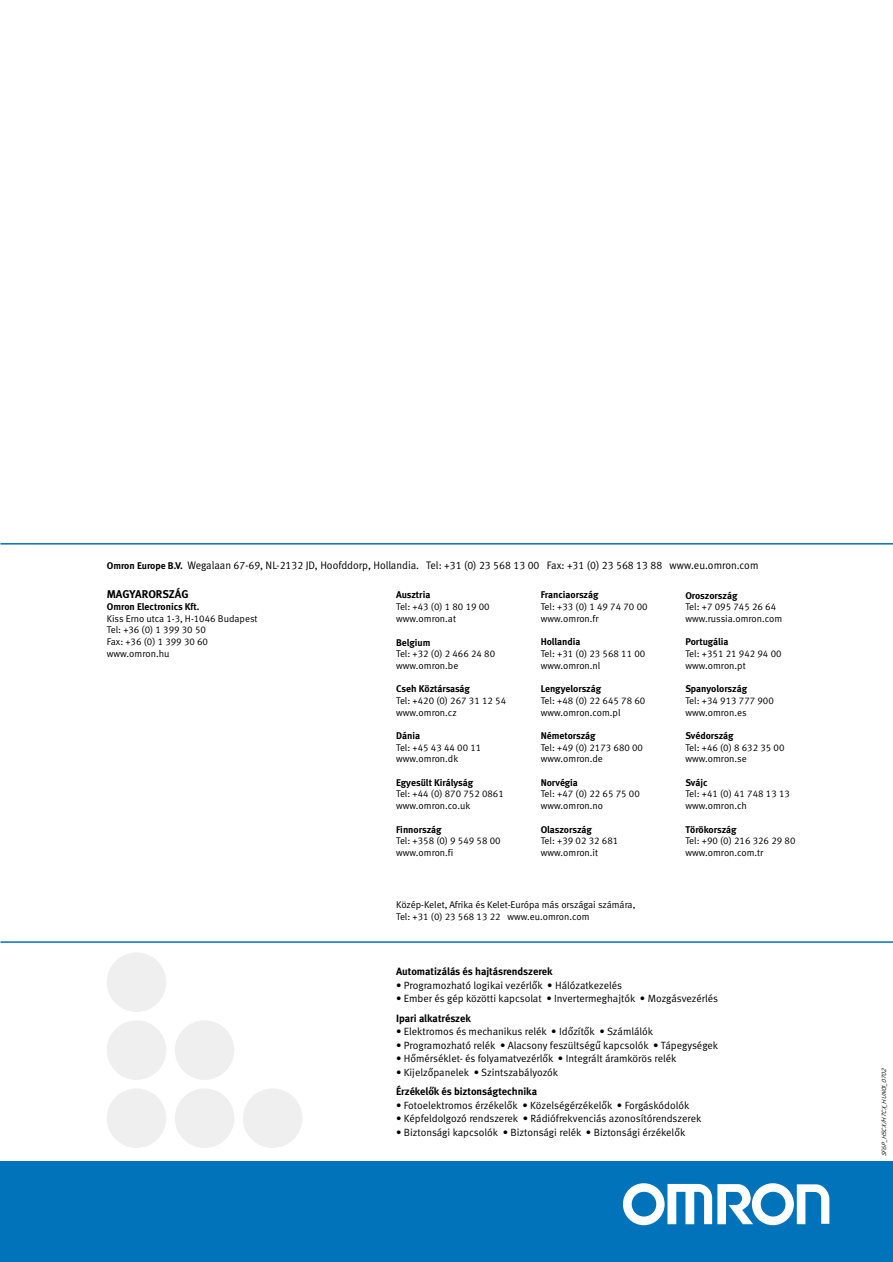
<style>
.page{position:relative;width:893px;height:1262px;background:#fff}
.page>*{position:absolute;margin:0;border:0;box-sizing:border-box;transform-origin:0 0}
.t1{font:11.25px "Meta Bold CE";color:#000}
.t2{font:10.8px "Meta Normal LF";color:#000}
.t3{font:10.5px "Meta Normal CELF";color:#000}
.t4{font:10.5px "Meta Bold CELF";color:#000}
.t5{font:9.75px/11.7px "Meta Normal CELF";color:#000}
.t6{font:9.75px "Meta Bold CE";color:#000}
.t7{font:700 9.75px "Meta";letter-spacing:-.005em;color:#000}
.t8{font:italic 300 6px "Interstate";color:#000}
.s1{font-family:"Meta";font-weight:700;font-size:9.75px}
</style>
<div class="page">
<hr style="left:0;top:941px;width:892px;height:1px;background:#0073bb">
<hr style="left:0;top:543px;width:892px;height:1px;background:#0073bb">
<div style="left:0;top:1161px;width:892px;height:100px;background:#0073bb"></div>
<svg style="left:623px;top:1183px;width:206px;height:42px"></svg>
<div style="left:107px;top:1088px;width:59px;height:60px;background:#efefef;border-radius:50%"></div>
<div style="left:175px;top:1088px;width:59px;height:60px;background:#efefef;border-radius:50%"></div>
<div style="left:243px;top:1088px;width:59px;height:60px;background:#efefef;border-radius:50%"></div>
<div style="left:107px;top:1020px;width:59px;height:59px;background:#efefef;border-radius:50%"></div>
<div style="left:175px;top:1020px;width:59px;height:59px;background:#efefef;border-radius:50%"></div>
<div style="left:107px;top:952px;width:59px;height:60px;background:#efefef;border-radius:50%"></div>
<p class="t2" style="left:107px;top:561px;width:653px"><span class="s1">Omron Europe B.V.</span> Wegalaan 67-69, NL-2132 JD, Hoofddorp, Hollandia. Tel: +31 (0) 23 568 13 00 Fax: +31 (0) 23 568 13 88 www.eu.omron.com</p>
<p class="t1" style="left:107px;top:590px;width:83px">MAGYARORSZÁG</p>
<p class="t6" style="left:107px;top:603px;width:94px">Omron Electronics Kft.</p>
<p class="t5" style="left:107px;top:613px;width:152px">Kiss Erno utca 1-3, H-1046 Budapest<br>Tel: +36 (0) 1 399 30 50<br>Fax: +36 (0) 1 399 30 60 www.omron.hu</p>
<p class="t6" style="left:396px;top:591px;width:36px">Ausztria</p>
<p class="t5" style="left:396px;top:601px;width:95px">Tel: +43 (0) 1 80 19 00 www.omron.at</p>
<p class="t7" style="left:396px;top:639px;width:36px">Belgium</p>
<p class="t5" style="left:396px;top:648px;width:101px">Tel: +32 (0) 2 466 24 80 www.omron.be</p>
<p class="t6" style="left:396px;top:685px;width:75px">Cseh Köztársaság</p>
<p class="t5" style="left:396px;top:695px;width:112px">Tel: +420 (0) 267 31 12 54 www.omron.cz</p>
<p class="t6" style="left:396px;top:731px;width:25px">Dánia</p>
<p class="t5" style="left:396px;top:742px;width:87px">Tel: +45 43 44 00 11 www.omron.dk</p>
<p class="t6" style="left:396px;top:778px;width:79px">Egyesült Királyság</p>
<p class="t5" style="left:396px;top:789px;width:109px">Tel: +44 (0) 870 752 0861 www.omron.co.uk</p>
<p class="t6" style="left:396px;top:825px;width:47px">Finnország</p>
<p class="t5" style="left:396px;top:835px;width:106px">Tel: +358 (0) 9 549 58 00 www.omron.fi</p>
<p class="t6" style="left:540px;top:591px;width:59px">Franciaország</p>
<p class="t5" style="left:540px;top:601px;width:108px">Tel: +33 (0) 1 49 74 70 00 www.omron.fr</p>
<p class="t6" style="left:540px;top:638px;width:41px">Hollandia</p>
<p class="t5" style="left:540px;top:648px;width:106px">Tel: +31 (0) 23 568 11 00 www.omron.nl</p>
<p class="t6" style="left:540px;top:685px;width:62px">Lengyelország</p>
<p class="t5" style="left:540px;top:695px;width:106px">Tel: +48 (0) 22 645 78 60 www.omron.com.pl</p>
<p class="t6" style="left:540px;top:731px;width:56px">Németország</p>
<p class="t5" style="left:540px;top:742px;width:104px">Tel: +49 (0) 2173 680 00 www.omron.de</p>
<p class="t6" style="left:540px;top:778px;width:39px">Norvégia</p>
<p class="t5" style="left:540px;top:789px;width:101px">Tel: +47 (0) 22 65 75 00 www.omron.no</p>
<p class="t6" style="left:540px;top:825px;width:53px">Olaszország</p>
<p class="t5" style="left:540px;top:835px;width:79px">Tel: +39 02 32 681 www.omron.it</p>
<p class="t5" style="left:396px;top:900px;width:240px">Közép-Kelet, Afrika és Kelet-Európa más országai számára,<br>Tel: +31 (0) 23 568 13 22 www.eu.omron.com</p>
<p class="t7" style="left:685px;top:592px;width:54px">Oroszország</p>
<p class="t5" style="left:685px;top:601px;width:98px">Tel: +7 095 745 26 64 www.russia.omron.com</p>
<p class="t6" style="left:685px;top:638px;width:45px">Portugália</p>
<p class="t5" style="left:685px;top:648px;width:98px">Tel: +351 21 942 94 00 www.omron.pt</p>
<p class="t6" style="left:685px;top:685px;width:63px">Spanyolország</p>
<p class="t5" style="left:685px;top:695px;width:90px">Tel: +34 913 777 900 www.omron.es</p>
<p class="t6" style="left:685px;top:731px;width:50px">Svédország</p>
<p class="t5" style="left:685px;top:742px;width:101px">Tel: +46 (0) 8 632 35 00 www.omron.se</p>
<p class="t6" style="left:685px;top:778px;width:24px">Svájc</p>
<p class="t5" style="left:685px;top:789px;width:106px">Tel: +41 (0) 41 748 13 13 www.omron.ch</p>
<p class="t6" style="left:685px;top:825px;width:53px">Törökország</p>
<p class="t5" style="left:685px;top:835px;width:112px">Tel: +90 (0) 216 326 29 80 www.omron.com.tr</p>
<p class="t4" style="left:396px;top:967px;width:158px">Automatizálás és hajtásrendszerek</p>
<p class="t3" style="left:396px;top:981px;width:227px">• Programozható logikai vezérlők • Hálózatkezelés</p>
<p class="t3" style="left:396px;top:994px;width:323px">• Ember és gép közötti kapcsolat • Invertermeghajtók • Mozgásvezérlés</p>
<p class="t4" style="left:396px;top:1014px;width:76px">Ipari alkatrészek</p>
<p class="t3" style="left:396px;top:1027px;width:258px">• Elektromos és mechanikus relék • Időzítők • Számlálók</p>
<p class="t3" style="left:396px;top:1041px;width:323px">• Programozható relék • Alacsony feszültségű kapcsolók • Tápegységek</p>
<p class="t3" style="left:396px;top:1054px;width:282px">• Hőmérséklet- és folyamatvezérlők • Integrált áramkörös relék</p>
<p class="t3" style="left:396px;top:1068px;width:164px">• Kijelzőpanelek • Szintszabályozók</p>
<p class="t4" style="left:396px;top:1087px;width:142px">Érzékelők és biztonságtechnika</p>
<p class="t3" style="left:396px;top:1101px;width:295px">• Fotoelektromos érzékelők • Közelségérzékelők • Forgáskódolók</p>
<p class="t3" style="left:396px;top:1114px;width:307px">• Képfeldolgozó rendszerek • Rádiófrekvenciás azonosítórendszerek</p>
<p class="t3" style="left:396px;top:1128px;width:291px">• Biztonsági kapcsolók • Biztonsági relék • Biztonsági érzékelők</p>
<p class="t8" style="left:881px;top:1156px;width:91px;rotate:-90deg">SF6P_H5CX/H7CX_HUN01_0702</p>
</div>
